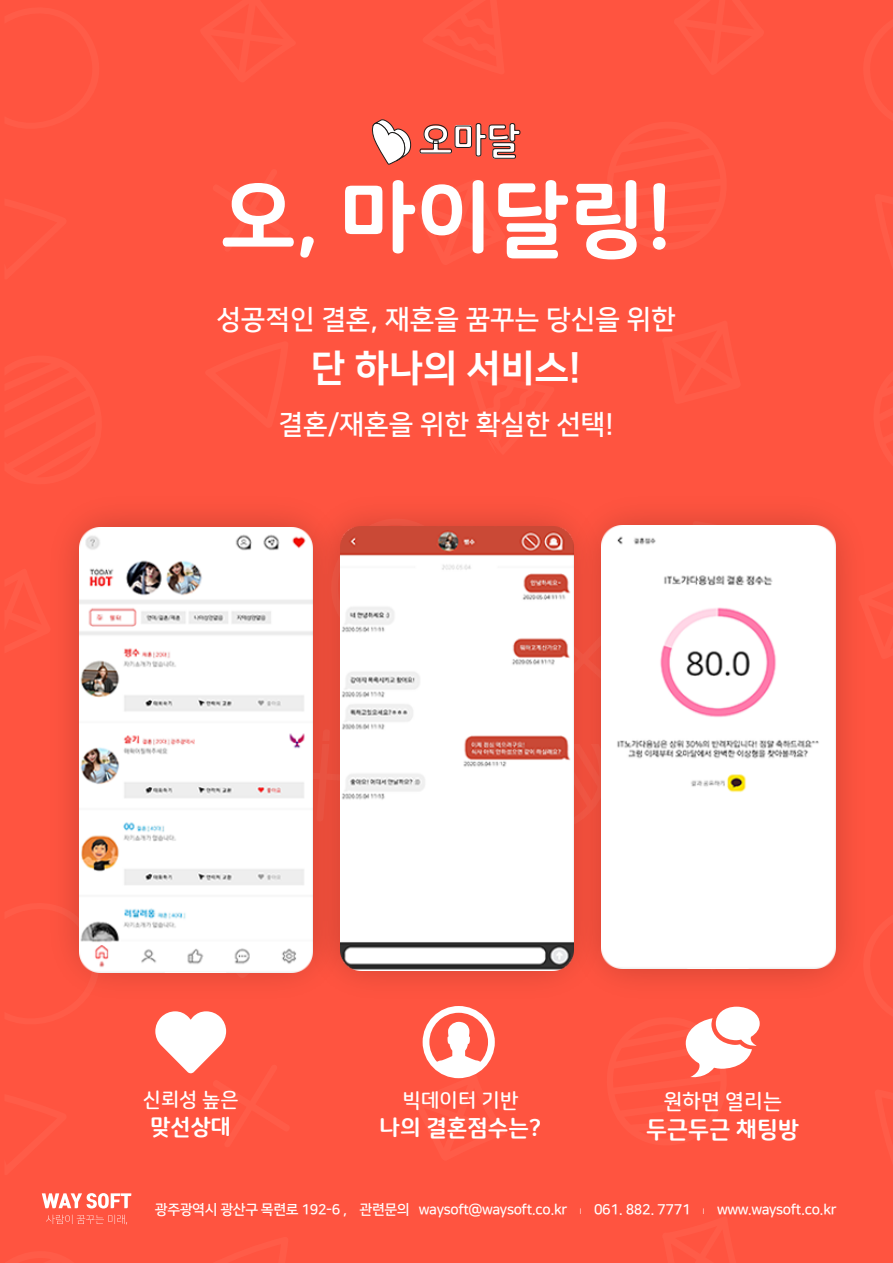
<style>
.page{position:relative;width:893px;height:1263px;background:#fff}
.page>*{position:absolute;margin:0;border:0;box-sizing:border-box;transform-origin:0 0}
.t1{font:84px "Nanum Square Round EB";color:#fff}
.t2{font:37.5px "Nanum Square EB";color:#fff}
.t3{font:37.2px "Nanum Square Round EB";color:#fff}
.t4{font:27px "Nanum Square B";color:#fff}
.t5{font:23.1px "Nanum Square Round EB";color:#fff}
.t6{font:22.5px "Nanum Square Round EB";color:#fff}
.t7{font:22.05px "Nanum Square Round EB";color:#fff}
.t8{font:20.85px "Nanum Square Round B";color:#fff}
.t9{font:20.25px "Nanum Square Round B";color:#fff}
.t10{font:19.95px "Nanum Square Round B";color:#fff}
.t11{font:14.1px "Nanum Square B";letter-spacing:-.025em;color:#fff}
.t12{font:6px "Nanum Square B";color:#fff}
</style>
<div class="page">
<div style="left:1px;top:0;width:892px;height:1263px;background:#ff5440"></div>
<svg style="left:46px;top:1215px;width:81px;height:9px"></svg>
<svg style="left:42px;top:1193px;width:89px;height:15px"></svg>
<svg style="left:371px;top:119px;width:40px;height:46px"></svg>
<svg style="left:419px;top:123px;width:102px;height:36px"></svg>
<img style="left:67px;top:513px;width:217px;height:469px">
<img style="left:284px;top:513px;width:264px;height:469px">
<img style="left:548px;top:513px;width:300px;height:494px">
<img style="left:80px;top:528px;width:233px;height:444px">
<img style="left:341px;top:526px;width:233px;height:444px">
<img style="left:602px;top:525px;width:233px;height:444px">
<svg style="left:685px;top:1007px;width:75px;height:71px"></svg>
<svg style="left:422px;top:1006px;width:73px;height:73px"></svg>
<svg style="left:155px;top:1011px;width:72px;height:63px"></svg>
<h3 class="t3" style="left:419px;top:119px;width:103px">오마달</h3>
<h1 class="t1" style="left:220px;top:171px;width:454px">오, 마이달링!</h1>
<h3 class="t4" style="left:216px;top:305px;width:461px">성공적인 결혼, 재혼을 꿈꾸는 당신을 위한</h3>
<h2 class="t2" style="left:311px;top:348px;width:271px">단 하나의 서비스!</h2>
<h3 class="t4" style="left:279px;top:410px;width:336px">결혼/재혼을 위한 확실한 선택!</h3>
<h3 class="t10" style="left:143px;top:1088px;width:97px">신뢰성 높은</h3>
<h3 class="t7" style="left:150px;top:1114px;width:82px">맞선상대</h3>
<h3 class="t9" style="left:403px;top:1089px;width:117px">빅데이터 기반</h3>
<h3 class="t6" style="left:380px;top:1115px;width:163px">나의 결혼점수는?</h3>
<h3 class="t8" style="left:663px;top:1090px;width:120px">원하면 열리는</h3>
<h3 class="t5" style="left:646px;top:1116px;width:154px">두근두근 채팅방</h3>
<p class="t11" style="left:155px;top:1202px;width:414px">광주광역시 광산구 목련로 192-6 , 관련문의 waysoft@waysoft.co.kr</p>
<p class="t12" style="left:580px;top:1208px;width:3px">|</p>
<p class="t11" style="left:594px;top:1202px;width:98px">061. 882. 7771</p>
<p class="t12" style="left:703px;top:1208px;width:3px">|</p>
<p class="t11" style="left:717px;top:1202px;width:121px">www.waysoft.co.kr</p>
</div>
